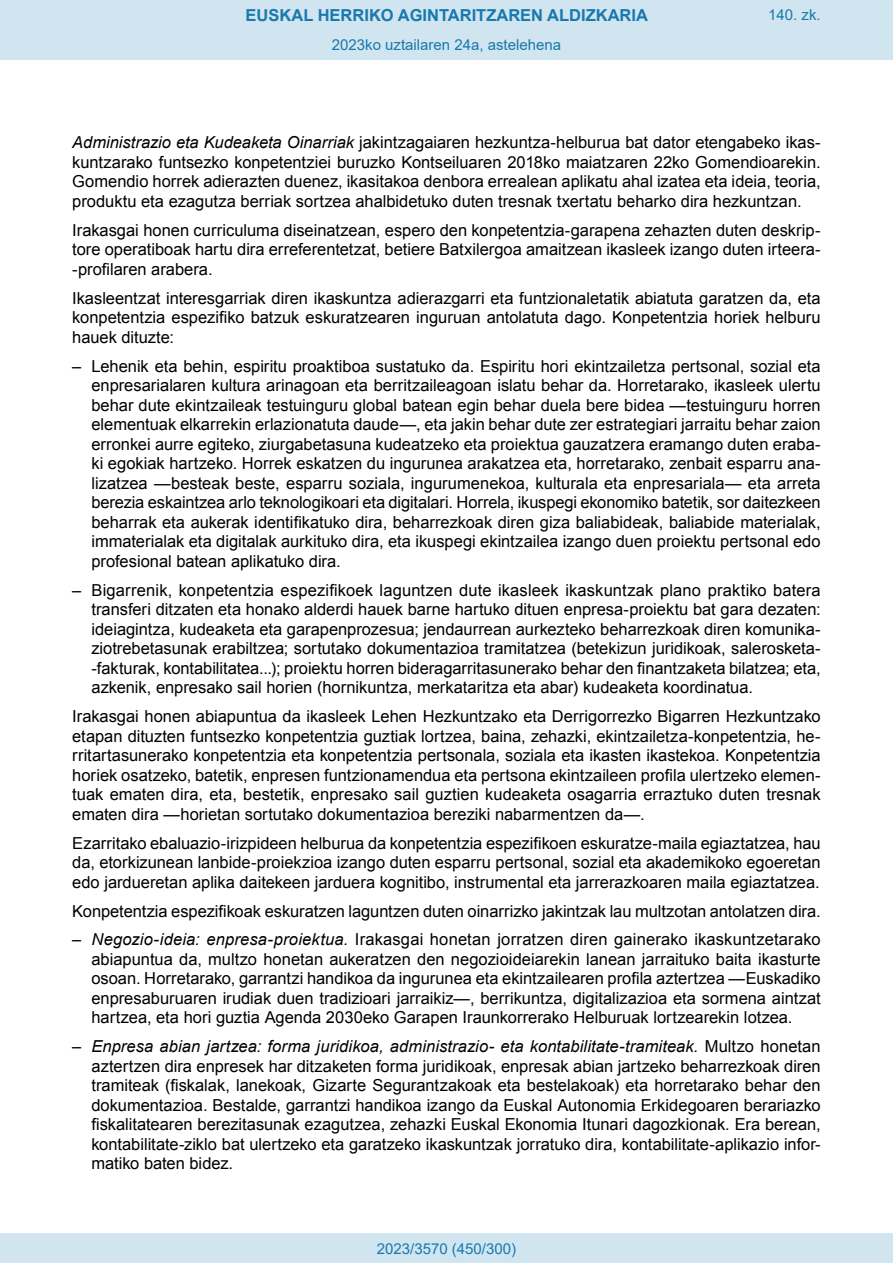
<style>
.page{position:relative;width:893px;height:1263px;background:#fff}
.page>*{position:absolute;margin:0;border:0;box-sizing:border-box;transform-origin:0 0}
.t1{font:16.5px/19.5px "Arial";letter-spacing:-.005em;color:#000;text-align:justify}
.t2{font:700 16.5px "Arial";color:#1879ad}
.Paginacion_Centro{font:15px "Arial";color:#1879ad}
.s1{font-style:italic}
</style>
<div class="page">
<div style="left:0;top:0;width:893px;height:60px;background:#d0e5f0"></div>
<div style="left:0;top:1233px;width:893px;height:30px;background:#d0e5f0"></div>
<p class="t2" style="left:246px;top:3px;width:404px">EUSKAL HERRIKO AGINTARITZAREN ALDIZKARIA</p>
<p class="Paginacion_Centro" style="left:768px;top:5px;width:54px">140. zk.</p>
<p class="Paginacion_Centro" style="left:332px;top:35px;width:231px">2023ko uztailaren 24a, astelehena</p>
<p class="t1" style="left:72px;top:133px;width:750px"><span class="s1">Administrazio eta Kudeaketa Oinarriak</span> jakintzagaiaren hezkuntza-helburua bat dator etengabeko ikas&shy;kuntzarako funtsezko konpetentziei buruzko Kontseiluaren 2018ko maiatzaren 22ko Gomendioarekin.<br>Gomendio horrek adierazten duenez, ikasitakoa denbora errealean aplikatu ahal izatea eta ideia, teoria, produktu eta ezagutza berriak sortzea ahalbidetuko duten tresnak txertatu beharko dira hezkuntzan.</p>
<p class="t1" style="left:72px;top:220px;width:750px">Irakasgai honen curriculuma diseinatzean, espero den konpetentzia-garapena zehazten duten deskrip&shy;tore operatiboak hartu dira erreferentetzat, betiere Batxilergoa amaitzean ikasleek izango duten irteera--profilaren arabera.</p>
<p class="t1" style="left:72px;top:288px;width:750px">Ikasleentzat interesgarriak diren ikaskuntza adierazgarri eta funtzionaletatik abiatuta garatzen da, eta konpetentzia espezifiko batzuk eskuratzearen inguruan antolatuta dago. Konpetentzia horiek helburu hauek dituzte:</p>
<p class="t1" style="left:91px;top:356px;width:731px;text-indent:-19px">– Lehenik eta behin, espiritu proaktiboa sustatuko da. Espiritu hori ekintzailetza pertsonal, sozial eta enpresarialaren kultura arinagoan eta berritzaileagoan islatu behar da. Horretarako, ikasleek ulertu behar dute ekintzaileak testuinguru global batean egin behar duela bere bidea —testuinguru horren elementuak elkarrekin erlazionatuta daude—, eta jakin behar dute zer estrategiari jarraitu behar zaion erronkei aurre egiteko, ziurgabetasuna kudeatzeko eta proiektua gauzatzera eramango duten eraba&shy;ki egokiak hartzeko. Horrek eskatzen du ingurunea arakatzea eta, horretarako, zenbait esparru ana&shy;lizatzea —besteak beste, esparru soziala, ingurumenekoa, kulturala eta enpresariala— eta arreta berezia eskaintzea arlo teknologikoari eta digitalari. Horrela, ikuspegi ekonomiko batetik, sor daitezkeen beharrak eta aukerak identifikatuko dira, beharrezkoak diren giza baliabideak, baliabide materialak, immaterialak eta digitalak aurkituko dira, eta ikuspegi ekintzailea izango duen proiektu pertsonal edo profesional batean aplikatuko dira.</p>
<p class="t1" style="left:91px;top:580px;width:731px;text-indent:-19px">– Bigarrenik, konpetentzia espezifikoek laguntzen dute ikasleek ikaskuntzak plano praktiko batera transferi ditzaten eta honako alderdi hauek barne hartuko dituen enpresa-proiektu bat gara dezaten: ideiagintza, kudeaketa eta garapenprozesua; jendaurrean aurkezteko beharrezkoak diren komunika&shy;ziotrebetasunak erabiltzea; sortutako dokumentazioa tramitatzea (betekizun juridikoak, salerosketa--fakturak, kontabilitatea...); proiektu horren bideragarritasunerako behar den finantzaketa bilatzea; eta, azkenik, enpresako sail horien (hornikuntza, merkataritza eta abar) kudeaketa koordinatua.</p>
<p class="t1" style="left:72px;top:707px;width:750px">Irakasgai honen abiapuntua da ikasleek Lehen Hezkuntzako eta Derrigorrezko Bigarren Hezkuntzako etapan dituzten funtsezko konpetentzia guztiak lortzea, baina, zehazki, ekintzailetza-konpetentzia, he&shy;rritartasunerako konpetentzia eta konpetentzia pertsonala, soziala eta ikasten ikastekoa. Konpetentzia horiek osatzeko, batetik, enpresen funtzionamendua eta pertsona ekintzaileen profila ulertzeko elemen&shy;tuak ematen dira, eta, bestetik, enpresako sail guztien kudeaketa osagarria erraztuko duten tresnak ematen dira —horietan sortutako dokumentazioa bereziki nabarmentzen da—.</p>
<p class="t1" style="left:72px;top:833px;width:750px">Ezarritako ebaluazio-irizpideen helburua da konpetentzia espezifikoen eskuratze-maila egiaztatzea, hau da, etorkizunean lanbide-proiekzioa izango duten esparru pertsonal, sozial eta akademikoko egoeretan edo jardueretan aplika daitekeen jarduera kognitibo, instrumental eta jarrerazkoaren maila egiaztatzea.</p>
<p class="t1" style="left:72px;top:901px;width:750px">Konpetentzia espezifikoak eskuratzen laguntzen duten oinarrizko jakintzak lau multzotan antolatzen dira.</p>
<p class="t1" style="left:91px;top:930px;width:731px;text-indent:-19px">– <span class="s1">Negozio-ideia: enpresa-proiektua.</span> Irakasgai honetan jorratzen diren gainerako ikaskuntzetarako abiapuntua da, multzo honetan aukeratzen den negozioideiarekin lanean jarraituko baita ikasturte osoan. Horretarako, garrantzi handikoa da ingurunea eta ekintzailearen profila aztertzea —Euskadiko enpresaburuaren irudiak duen tradizioari jarraikiz—, berrikuntza, digitalizazioa eta sormena aintzat hartzea, eta hori guztia Agenda 2030eko Garapen Iraunkorrerako Helburuak lortzearekin lotzea.</p>
<p class="t1" style="left:91px;top:1037px;width:731px;text-indent:-19px">– <span class="s1">Enpresa abian jartzea: forma juridikoa, administrazio- eta kontabilitate-tramiteak.</span> Multzo honetan aztertzen dira enpresek har ditzaketen forma juridikoak, enpresak abian jartzeko beharrezkoak diren tramiteak (fiskalak, lanekoak, Gizarte Segurantzakoak eta bestelakoak) eta horretarako behar den dokumentazioa. Bestalde, garrantzi handikoa izango da Euskal Autonomia Erkidegoaren berariazko fiskalitatearen berezitasunak ezagutzea, zehazki Euskal Ekonomia Itunari dagozkionak. Era berean, kontabilitate-ziklo bat ulertzeko eta garatzeko ikaskuntzak jorratuko dira, kontabilitate-aplikazio infor&shy;matiko baten bidez.</p>
<p class="Paginacion_Centro" style="left:377px;top:1238px;width:141px">2023/3570 (450/300)</p>
</div>
